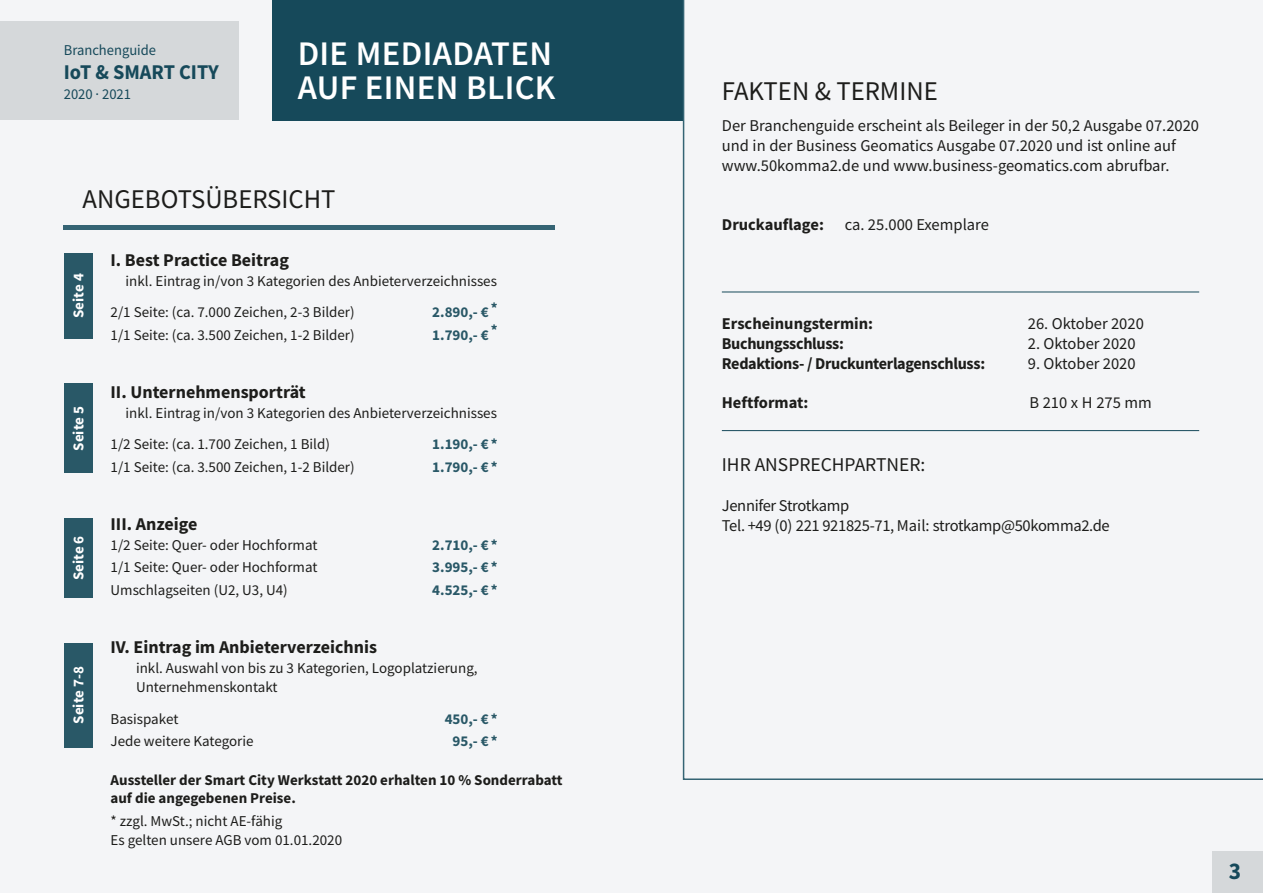
<style>
.page{position:relative;width:1263px;height:893px;background:#f4f5f7}
.page>*{position:absolute;margin:0;border:0;box-sizing:border-box;transform-origin:0 0}
.t1{font:600 34.5px/34.5px "Source Sans Pro";letter-spacing:.01em;color:#fff}
.t2{font:27px "Source Sans Pro";color:#1d1d1b}
.t3{font:700 24px "Source Sans Pro";color:#16495a}
.t4{font:700 21px "Source Sans Pro";color:#16495a}
.t5{font:19.5px "Source Sans Pro";color:#1d1d1b}
.t6{font:700 18px "Source Sans Pro";color:#1d1d1b}
.t7{font:16.5px/19.8px "Source Sans Pro";color:#1d1d1b}
.t8{font:16.5px/19.8px "Source Sans Pro";letter-spacing:-.02em;color:#1d1d1b}
.t9{font:700 16.5px "Source Sans Pro";letter-spacing:-.02em;color:#1d1d1b}
.t10{font:700 16.5px "Source Sans Pro";color:#1d1d1b}
.t11{font:15px/31.5px "Source Sans Pro";color:#1d1d1b}
.t12{font:700 15px/18px "Source Sans Pro";color:#1d1d1b}
.t13{font:700 15px "Source Sans Pro";color:#295867}
.t14{font:700 15px "Source Sans Pro";color:#fff}
.t15{font:15px "Source Sans Pro";color:#16495a}
</style>
<div class="page">
<div style="left:0;top:21px;width:238px;height:99px;background:#d5d8da"></div>
<div style="left:1212px;top:851px;width:51px;height:42px;background:#d5d8da"></div>
<div style="left:272px;top:0;width:411px;height:120px;background:#16495a"></div>
<svg style="left:683px;top:0;width:580px;height:780px"></svg>
<hr style="left:722px;top:292px;width:477px;height:1px;background:#16495a">
<hr style="left:722px;top:430px;width:477px;height:1px;background:#16495a">
<div style="left:64px;top:225px;width:491px;height:5px;background:#356474"></div>
<div style="left:64px;top:253px;width:28px;height:85px;background:#295867"></div>
<div style="left:64px;top:384px;width:28px;height:89px;background:#295867"></div>
<div style="left:64px;top:643px;width:28px;height:104px;background:#295867"></div>
<div style="left:64px;top:518px;width:28px;height:79px;background:#295867"></div>
<p class="t15" style="left:64px;top:40px;width:94px">Branchenguide</p>
<h3 class="t4" style="left:64px;top:58px;width:156px">IoT &amp; SMART CITY</h3>
<p class="t15" style="left:64px;top:84px;width:69px">2020 · 2021</p>
<h1 class="t1" style="left:298px;top:36px;width:259px">DIE MEDIADATEN<br>AUF EINEN BLICK</h1>
<h2 class="t2" style="left:83px;top:181px;width:254px">ANGEBOTSÜBERSICHT</h2>
<p class="t14" style="left:68px;top:318px;width:46px;rotate:-90deg">Seite 4</p>
<p class="t14" style="left:68px;top:451px;width:46px;rotate:-90deg">Seite 5</p>
<p class="t14" style="left:68px;top:580px;width:46px;rotate:-90deg">Seite 6</p>
<p class="t14" style="left:68px;top:724px;width:59px;rotate:-90deg">Seite 7-8</p>
<p class="t6" style="left:111px;top:248px;width:180px">I. Best Practice Beitrag</p>
<p class="t11" style="left:111px;top:265px;width:388px;text-indent:15px">inkl. Eintrag in/von 3 Kategorien des Anbieterverzeichnisses<br>2/1 Seite: (ca. 7.000 Zeichen, 2-3 Bilder)</p>
<p class="t13" style="left:432px;top:302px;width:67px">2.890,- €*</p>
<p class="t11" style="left:111px;top:319px;width:246px">1/1 Seite: (ca. 3.500 Zeichen, 1-2 Bilder)</p>
<p class="t13" style="left:432px;top:325px;width:67px">1.790,- €*</p>
<p class="t6" style="left:111px;top:380px;width:197px">II. Unternehmensporträt</p>
<p class="t11" style="left:111px;top:397px;width:388px;text-indent:15px">inkl. Eintrag in/von 3 Kategorien des Anbieterverzeichnisses<br>1/2 Seite: (ca. 1.700 Zeichen, 1 Bild)</p>
<p class="t13" style="left:432px;top:434px;width:67px">1.190,- €*</p>
<p class="t11" style="left:111px;top:451px;width:246px">1/1 Seite: (ca. 3.500 Zeichen, 1-2 Bilder)</p>
<p class="t13" style="left:432px;top:457px;width:67px">1.790,- €*</p>
<p class="t6" style="left:111px;top:512px;width:88px">III. Anzeige</p>
<p class="t11" style="left:111px;top:529px;width:208px">1/2 Seite: Quer- oder Hochformat</p>
<p class="t13" style="left:432px;top:535px;width:67px">2.710,- €*</p>
<p class="t11" style="left:111px;top:552px;width:208px">1/1 Seite: Quer- oder Hochformat</p>
<p class="t13" style="left:432px;top:557px;width:67px">3.995,- €*</p>
<p class="t11" style="left:111px;top:574px;width:179px">Umschlagseiten (U2, U3, U4)</p>
<p class="t13" style="left:432px;top:580px;width:67px">4.525,- €*</p>
<p class="t6" style="left:111px;top:635px;width:268px">IV. Eintrag im Anbieterverzeichnis</p>
<p class="t11" style="left:136px;top:658px;width:343px;line-height:19.5px">inkl. Auswahl von bis zu 3 Kategorien, Logoplatzierung,<br>Unternehmenskontakt</p>
<p class="t11" style="left:111px;top:703px;width:69px">Basispaket</p>
<p class="t13" style="left:445px;top:709px;width:54px">450,- €*</p>
<p class="t11" style="left:111px;top:726px;width:145px">Jede weitere Kategorie</p>
<p class="t13" style="left:453px;top:731px;width:46px">95,- €*</p>
<p class="t12" style="left:111px;top:771px;width:454px">Aussteller der Smart City Werkstatt 2020 erhalten 10 % Sonderrabatt auf die angegebenen Preise.</p>
<p class="t11" style="left:111px;top:811px;width:233px;line-height:19.5px">* zzgl. MwSt.; nicht AE-fähig<br>Es gelten unsere AGB vom 01.01.2020</p>
<h2 class="t2" style="left:722px;top:74px;width:217px">FAKTEN &amp; TERMINE</h2>
<p class="t7" style="left:722px;top:115px;width:479px">Der Branchenguide erscheint als Beileger in der 50,2 Ausgabe 07.2020 und in der Business Geomatics Ausgabe 07.2020 und ist online auf www.50komma2.de und www.business-geomatics.com abrufbar.</p>
<p class="t10" style="left:722px;top:213px;width:104px">Druckauflage:</p>
<p class="t7" style="left:845px;top:214px;width:146px">ca. 25.000 Exemplare</p>
<p class="t10" style="left:722px;top:312px;width:153px">Erscheinungstermin:</p>
<p class="t7" style="left:1028px;top:313px;width:118px">26. Oktober 2020</p>
<p class="t9" style="left:722px;top:332px;width:124px">Buchungsschluss:</p>
<p class="t7" style="left:1028px;top:333px;width:109px">2. Oktober 2020</p>
<p class="t9" style="left:722px;top:352px;width:265px">Redaktions- / Druckunterlagenschluss:</p>
<p class="t7" style="left:1028px;top:353px;width:109px">9. Oktober 2020</p>
<p class="t10" style="left:722px;top:391px;width:88px">Heftformat:</p>
<p class="t7" style="left:1029px;top:393px;width:124px">B 210 x H 275 mm</p>
<h3 class="t5" style="left:722px;top:452px;width:205px">IHR ANSPRECHPARTNER:</h3>
<p class="t8" style="left:722px;top:495px;width:389px">Jennifer Strotkamp<br>Tel. +49 (0) 221 921825-71, Mail: strotkamp@50komma2.de</p>
<h3 class="t3" style="left:1229px;top:855px;width:14px">3</h3>
</div>
